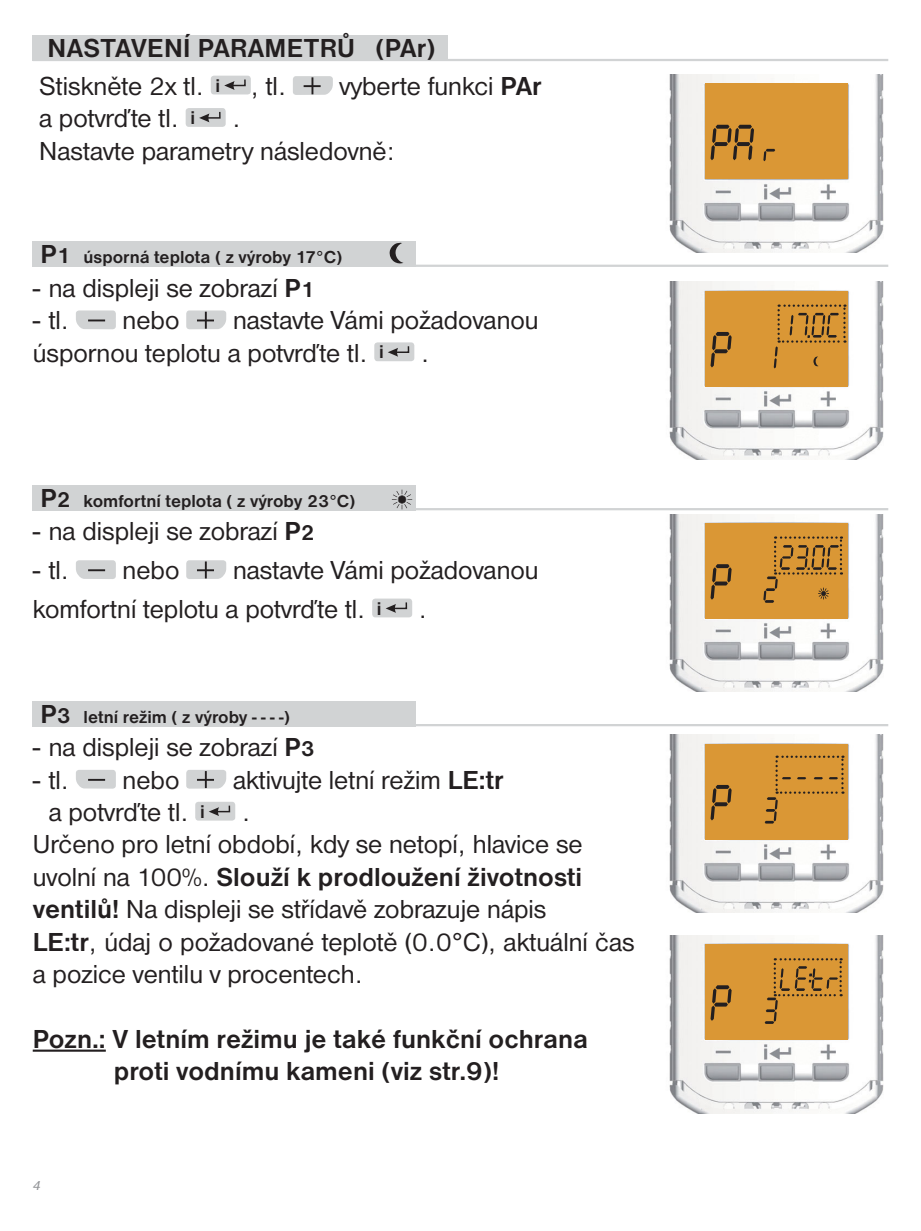
<style>
.page{position:relative;width:921px;height:1231px;background:#fff}
.page>*{position:absolute;margin:0;border:0;box-sizing:border-box;transform-origin:0 0}
.t1{font:27px/32.4px "Nimbus Sans DOT";color:#231f20}
.t2{font:700 27px/32.4px "Nimbus Sans DOT";color:#231f20;text-align:center}
.t3{font:700 18px "Nimbus Sans DOT";color:#231f20}
.t4{font:italic 13.5px "Nimbus Sans DOT";color:#939598}
.s1{font-weight:700;font-size:19.12px}
.s2{font-weight:700}
.s3{font-size:27px}
.s4{font-size:22.5px}
.s5{font-weight:700;font-size:22.5px}
</style>
<div class="page">
<hr style="left:33px;top:59px;width:854px;height:2px;background:#d1d3d4">
<div style="left:33px;top:36px;width:414px;height:25px;background:#d1d3d4"></div>
<hr style="left:33px;top:265px;width:854px;height:2px;background:#d1d3d4">
<div style="left:33px;top:241px;width:382px;height:26px;background:#d1d3d4"></div>
<svg style="left:76px;top:310px;width:40px;height:19px"></svg>
<svg style="left:186px;top:310px;width:40px;height:19px"></svg>
<div style="left:374px;top:342px;width:40px;height:19px;background:#d1d3d4;border-radius:3px"></div>
<svg style="left:388px;top:346px;width:21px;height:11px"></svg>
<svg style="left:389px;top:243px;width:14px;height:20px"></svg>
<hr style="left:33px;top:508px;width:854px;height:2px;background:#d1d3d4">
<div style="left:33px;top:485px;width:382px;height:25px;background:#d1d3d4"></div>
<svg style="left:76px;top:560px;width:40px;height:19px"></svg>
<svg style="left:186px;top:560px;width:40px;height:19px"></svg>
<div style="left:372px;top:598px;width:40px;height:19px;background:#d1d3d4;border-radius:3px"></div>
<svg style="left:386px;top:602px;width:21px;height:11px"></svg>
<svg style="left:391px;top:489px;width:21px;height:20px"></svg>
<div style="left:211px;top:76px;width:40px;height:18px;background:#d1d3d4;border-radius:3px"></div>
<svg style="left:224px;top:79px;width:22px;height:11px"></svg>
<svg style="left:293px;top:76px;width:40px;height:19px"></svg>
<div style="left:185px;top:108px;width:40px;height:19px;background:#d1d3d4;border-radius:3px"></div>
<svg style="left:199px;top:112px;width:22px;height:10px"></svg>
<hr style="left:33px;top:724px;width:854px;height:2px;background:#d1d3d4">
<div style="left:33px;top:701px;width:382px;height:25px;background:#d1d3d4"></div>
<hr style="left:33px;top:1049px;width:73px;height:2px;background:#231f20">
<svg style="left:76px;top:770px;width:40px;height:18px"></svg>
<svg style="left:186px;top:770px;width:40px;height:18px"></svg>
<div style="left:195px;top:802px;width:40px;height:18px;background:#d1d3d4;border-radius:3px"></div>
<svg style="left:209px;top:805px;width:21px;height:11px"></svg>
<img style="left:669px;top:75px;width:215px;height:177px">
<div style="left:704px;top:84px;width:143px;height:95px;background:#da9735"></div>
<svg style="left:710px;top:125px;width:43px;height:35px"></svg>
<svg style="left:763px;top:149px;width:11px;height:12px"></svg>
<img style="left:669px;top:282px;width:215px;height:178px">
<div style="left:704px;top:291px;width:143px;height:95px;background:#da9735"></div>
<svg style="left:710px;top:332px;width:21px;height:35px"></svg>
<img style="left:669px;top:514px;width:215px;height:178px">
<div style="left:704px;top:523px;width:143px;height:95px;background:#da9735"></div>
<svg style="left:710px;top:564px;width:21px;height:36px"></svg>
<img style="left:669px;top:735px;width:215px;height:177px">
<div style="left:704px;top:744px;width:143px;height:95px;background:#da9735"></div>
<svg style="left:710px;top:785px;width:21px;height:35px"></svg>
<img style="left:669px;top:935px;width:215px;height:178px">
<div style="left:704px;top:944px;width:143px;height:95px;background:#da9735"></div>
<svg style="left:710px;top:985px;width:21px;height:35px"></svg>
<svg style="left:773px;top:304px;width:72px;height:64px"></svg>
<svg style="left:763px;top:536px;width:78px;height:67px"></svg>
<svg style="left:764px;top:755px;width:79px;height:68px"></svg>
<svg style="left:764px;top:958px;width:77px;height:66px"></svg>
<p class="t2" style="left:47px;top:33px;width:389px">NASTAVENÍ PARAMETRŮ (PAr)</p>
<p class="t1" style="left:39px;top:72px;width:248px">Stiskněte 2x tl. <span class="s1">i</span> , tl.</p>
<p class="t1" style="left:339px;top:72px;width:203px">vyberte funkci <span class="s2">PAr</span></p>
<p class="t1" style="left:39px;top:104px;width:157px">a potvrďte tl. <span class="s1">i</span></p>
<p class="t1" style="left:39px;top:104px;width:357px;text-indent:193px">.<br>Nastavte parametry následovně:</p>
<p class="t3" style="left:40px;top:250px;width:303px"><span class="s3">P</span><span class="s4">1</span> úsporná teplota ( z výroby 17°C)</p>
<p class="t1" style="left:33px;top:274px;width:283px">- na displeji se zobrazí <span class="s2">P</span><span class="s5">1</span></p>
<p class="t1" style="left:33px;top:306px;width:38px">- tl.</p>
<p class="t1" style="left:122px;top:306px;width:58px">nebo</p>
<p class="t1" style="left:33px;top:306px;width:507px;text-indent:200px">nastavte Vámi požadovanou úspornou teplotu a potvrďte tl. <span class="s1">i</span></p>
<p class="t1" style="left:421px;top:339px;width:10px">.</p>
<p class="t3" style="left:40px;top:493px;width:316px"><span class="s3">P</span><span class="s4">2</span> komfortní teplota ( z výroby 23°C)</p>
<p class="t1" style="left:33px;top:517px;width:283px">- na displeji se zobrazí <span class="s2">P</span><span class="s5">2</span></p>
<p class="t1" style="left:33px;top:556px;width:38px">- tl.</p>
<p class="t1" style="left:122px;top:556px;width:58px">nebo</p>
<p class="t1" style="left:33px;top:553px;width:507px;line-height:38.7px;text-indent:200px">nastavte Vámi požadovanou komfortní teplotu a potvrďte tl. <span class="s1">i</span></p>
<p class="t1" style="left:419px;top:595px;width:10px">.</p>
<p class="t3" style="left:40px;top:709px;width:251px"><span class="s3">P</span><span class="s4">3</span> letní režim ( z výroby - - - -)</p>
<p class="t1" style="left:33px;top:733px;width:283px">- na displeji se zobrazí <span class="s2">P</span><span class="s5">3</span></p>
<p class="t1" style="left:33px;top:766px;width:38px">- tl.</p>
<p class="t1" style="left:122px;top:766px;width:58px">nebo</p>
<p class="t1" style="left:233px;top:766px;width:272px">aktivujte letní režim <span class="s2">LE:tr</span></p>
<p class="t1" style="left:49px;top:798px;width:157px">a potvrďte tl. <span class="s1">i</span></p>
<p class="t1" style="left:33px;top:798px;width:603px;text-indent:209px">.<br>Určeno pro letní období, kdy se netopí, hlavice se uvolní na 100%. <span class="s2">Slouží k prodloužení životnosti ventilů!</span> Na displeji se střídavě zobrazuje nápis<br><span class="s2">LE:tr</span>, údaj o požadované teplotě (0.0°C), aktuální čas a pozice ventilu v procentech.</p>
<p class="t2" style="left:33px;top:1023px;width:556px">Pozn.: V letním režimu je také funkční ochrana proti vodnímu kameni (viz str.9)!</p>
<p class="t4" style="left:33px;top:1177px;width:9px">4</p>
</div>
